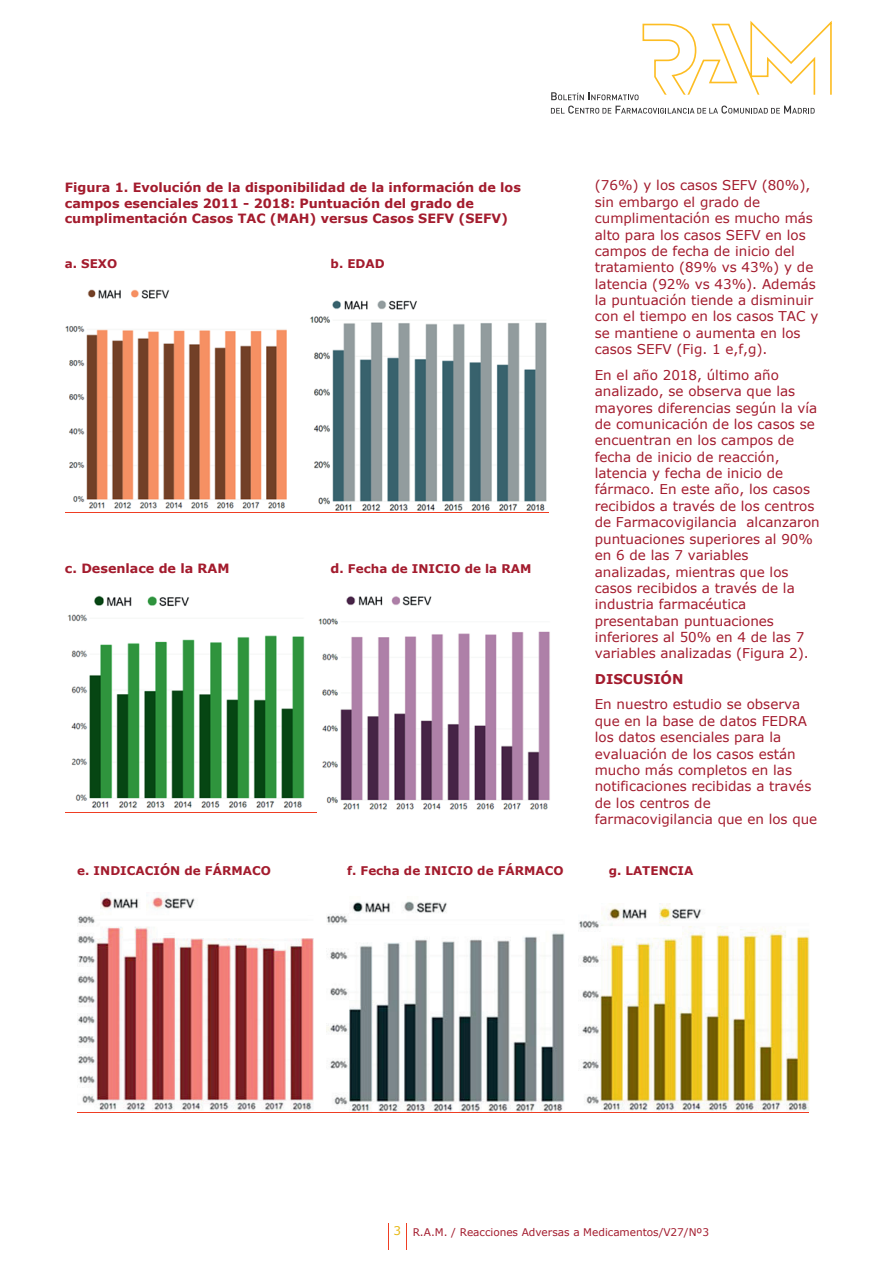
<style>
.page{position:relative;width:893px;height:1263px;background:#fff}
.page>*{position:absolute;margin:0;border:0;box-sizing:border-box;transform-origin:0 0}
.t1{font:13.5px/16.4px "Verdana";color:#a31b2d}
.t2{font:700 13.5px "Verdana";color:#a31b2d}
.t3{font:700 12.75px/15.5px "Verdana";color:#a31b2d}
.t4{font:700 12px "Verdana";letter-spacing:.005em;color:#a31b2d}
.t5{font:10.5px "Verdana";color:#a31b2d}
.s1{font-size:12.75px}
.s2{font-size:12px;color:#e7b813}
</style>
<div class="page">
<svg style="left:388px;top:1223px;width:1px;height:26px"></svg>
<svg style="left:406px;top:1223px;width:1px;height:26px"></svg>
<hr style="left:65px;top:512px;width:483px;height:1px;background:#ef3e23">
<hr style="left:65px;top:813px;width:487px;height:1px;background:#ef3e23">
<img style="left:65px;top:289px;width:222px;height:220px">
<img style="left:310px;top:300px;width:237px;height:210px">
<img style="left:67px;top:595px;width:238px;height:213px">
<img style="left:318px;top:596px;width:232px;height:214px">
<hr style="left:77px;top:1112px;width:732px;height:1px;background:#ef3e23">
<img style="left:77px;top:892px;width:237px;height:219px">
<img style="left:326px;top:901px;width:239px;height:210px">
<img style="left:578px;top:903px;width:231px;height:208px">
<svg style="left:551px;top:20px;width:281px;height:80px"></svg>
<svg style="left:551px;top:106px;width:264px;height:8px"></svg>
<p class="t3" style="left:65px;top:180px;width:458px">Figura 1. Evolución de la disponibilidad de la información de los campos esenciales 2011 - 2018: Puntuación del grado de cumplimentación Casos TAC (MAH) versus Casos SEFV (SEFV)</p>
<p class="t4" style="left:65px;top:256px;width:54px">a. SEXO</p>
<p class="t4" style="left:331px;top:256px;width:56px">b. EDAD</p>
<p class="t3" style="left:65px;top:561px;width:166px">c. Desenlace de la RAM</p>
<p class="t4" style="left:331px;top:561px;width:202px"><span class="s1">d</span>. Fecha de INICIO de la RAM</p>
<p class="t1" style="left:595px;top:177px;width:225px">(76%) y los casos SEFV (80%), sin embargo el grado de cumplimentación es mucho más alto para los casos SEFV en los campos de fecha de inicio del tratamiento (89% vs 43%) y de latencia (92% vs 43%). Además la puntuación tiende a disminuir con el tiempo en los casos TAC y se mantiene o aumenta en los casos SEFV (Fig. 1 e,f,g).</p>
<p class="t1" style="left:595px;top:367px;width:226px">En el año 2018, último año analizado, se observa que las mayores diferencias según la vía de comunicación de los casos se encuentran en los campos de fecha de inicio de reacción, latencia y fecha de inicio de fármaco. En este año, los casos recibidos a través de los centros de Farmacovigilancia alcanzaron puntuaciones superiores al 90% en 6 de las 7 variables analizadas, mientras que los casos recibidos a través de la industria farmacéutica presentaban puntuaciones inferiores al 50% en 4 de las 7 variables analizadas (Figura 2).</p>
<p class="t2" style="left:595px;top:670px;width:90px">DISCUSIÓN</p>
<p class="t1" style="left:595px;top:696px;width:224px">En nuestro estudio se observa que en la base de datos FEDRA los datos esenciales para la evaluación de los casos están mucho más completos en las notificaciones recibidas a través de los centros de farmacovigilancia que en los que</p>
<p class="t4" style="left:77px;top:862px;width:195px">e. INDICACIÓN de FÁRMACO</p>
<p class="t4" style="left:347px;top:862px;width:218px">f. Fecha de INICIO de FÁRMACO</p>
<p class="t4" style="left:609px;top:862px;width:86px">g. LATENCIA</p>
<p class="t5" style="left:394px;top:1225px;width:317px"><span class="s2">3</span> R.A.M. / Reacciones Adversas a Medicamentos/V27/Nº3</p>
</div>
